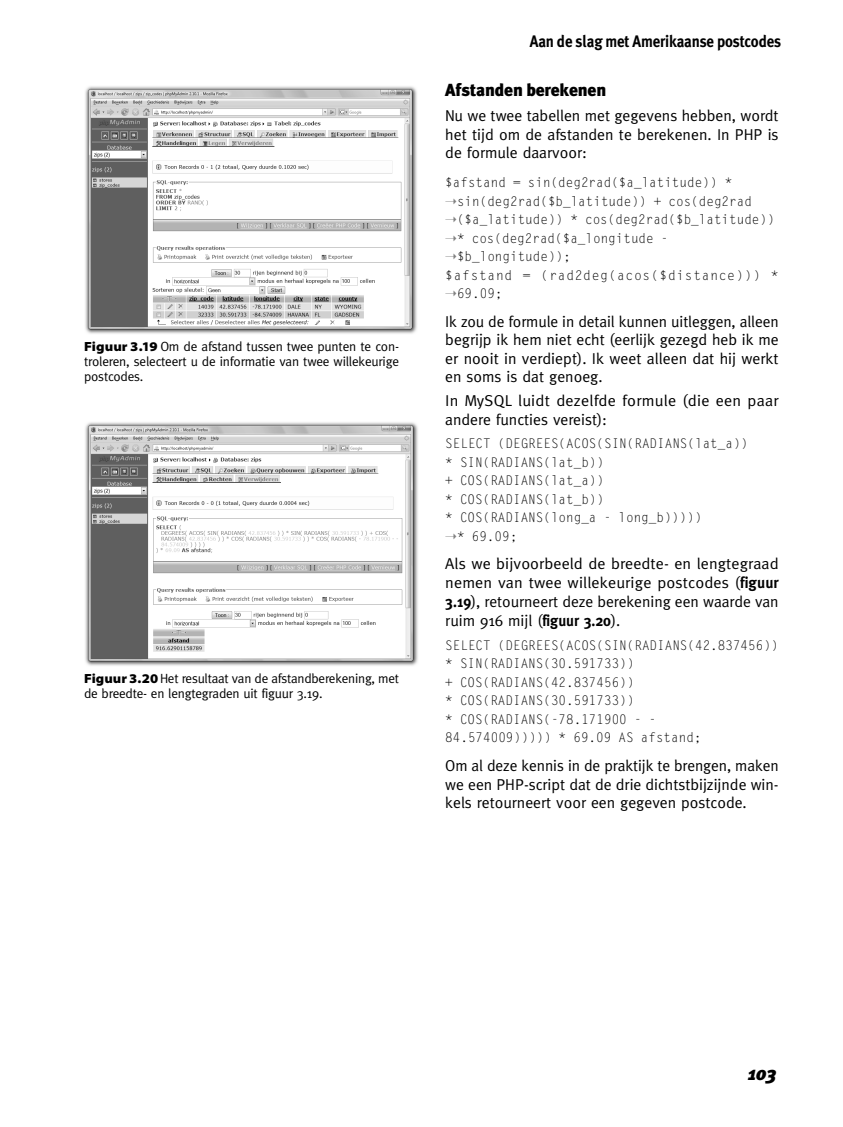
<style>
.page{position:relative;width:843px;height:1127px;background:#fff}
.page>*{position:absolute;margin:0;border:0;box-sizing:border-box;transform-origin:0 0}
.t1{font:italic 900 19.25px "Meta Plus";color:#000}
.t2{font:900 17.5px "Meta Plus";letter-spacing:-.01em;color:#000}
.t3{font:700 16.62px "Meta Plus";letter-spacing:-.01em;color:#000;scale:.9 1}
.t4{font:15.75px/18.6px "Meta";color:#000;text-align:justify}
.t5{font:13.3px/18.6px "Letter Gothic";color:#000;scale:.95 1}
.t6{font:13.3px/15px "Meta";letter-spacing:-.015em;color:#000;text-align:justify}
.s1{font-family:"Myriad Pro";font-weight:900;font-stretch:semi-expanded}
.s2{color:#828282}
.s3{font-weight:700}
</style>
<div class="page">
<img style="left:85px;top:86px;width:332px;height:248px">
<img style="left:85px;top:422px;width:333px;height:244px">
<p class="t6" style="left:84px;top:339px;width:316px"><span class="s1">Figuur 3.19</span> Om de afstand tussen twee punten te con&shy;troleren, selecteert u de informatie van twee willekeurige postcodes.</p>
<p class="t6" style="left:84px;top:672px;width:316px"><span class="s1">Figuur 3.20</span> Het resultaat van de afstandberekening, met de breedte- en lengtegraden uit figuur 3.19.</p>
<p class="t3" style="left:530px;top:35px;width:281px">Aan de slag met Amerikaanse postcodes</p>
<p class="t2" style="left:445px;top:83px;width:163px">Afstanden berekenen</p>
<p class="t4" style="left:445px;top:107px;width:335px">Nu we twee tabellen met gegevens hebben, wordt het tijd om de afstanden te berekenen. In PHP is de formule daarvoor:</p>
<p class="t5" style="left:445px;top:174px;width:352px">$afstand = sin(deg2rad($a_latitude)) * <span class="s2">➝</span>sin(deg2rad($b_latitude)) + cos(deg2rad <span class="s2">➝</span>($a_latitude)) * cos(deg2rad($b_latitude)) <span class="s2">➝</span>* cos(deg2rad($a_longitude - <span class="s2">➝</span>$b_longitude));<br>$afstand = (rad2deg(acos($distance))) * <span class="s2">➝</span>69.09;</p>
<p class="t4" style="left:445px;top:313px;width:335px">Ik zou de formule in detail kunnen uitleggen, alleen begrijp ik hem niet echt (eerlijk gezegd heb ik me er nooit in verdiept). Ik weet alleen dat hij werkt en soms is dat genoeg.</p>
<p class="t4" style="left:445px;top:392px;width:335px">In MySQL luidt dezelfde formule (die een paar andere functies vereist):</p>
<p class="t5" style="left:445px;top:435px;width:320px">SELECT (DEGREES(ACOS(SIN(RADIANS(lat_a)) * SIN(RADIANS(lat_b))<br>+ COS(RADIANS(lat_a))<br>* COS(RADIANS(lat_b))<br>* COS(RADIANS(long_a - long_b)))))<br><span class="s2">➝</span>* 69.09;</p>
<p class="t4" style="left:445px;top:555px;width:335px">Als we bijvoorbeeld de breedte- en lengtegraad nemen van twee willekeurige postcodes (<span class="s3">figuur 3.19</span>), retourneert deze berekening een waarde van ruim 916 mijl (<span class="s3">figuur 3.20</span>).</p>
<p class="t5" style="left:445px;top:636px;width:352px">SELECT (DEGREES(ACOS(SIN(RADIANS(42.837456)) * SIN(RADIANS(30.591733))<br>+ COS(RADIANS(42.837456))<br>* COS(RADIANS(30.591733))<br>* COS(RADIANS(-78.171900 - -<br>84.574009))))) * 69.09 AS afstand;</p>
<p class="t4" style="left:445px;top:757px;width:335px">Om al deze kennis in de praktijk te brengen, maken we een PHP-script dat de drie dichtstbijzijnde win&shy;kels retourneert voor een gegeven postcode.</p>
<p class="t1" style="left:748px;top:1065px;width:30px">103</p>
</div>
